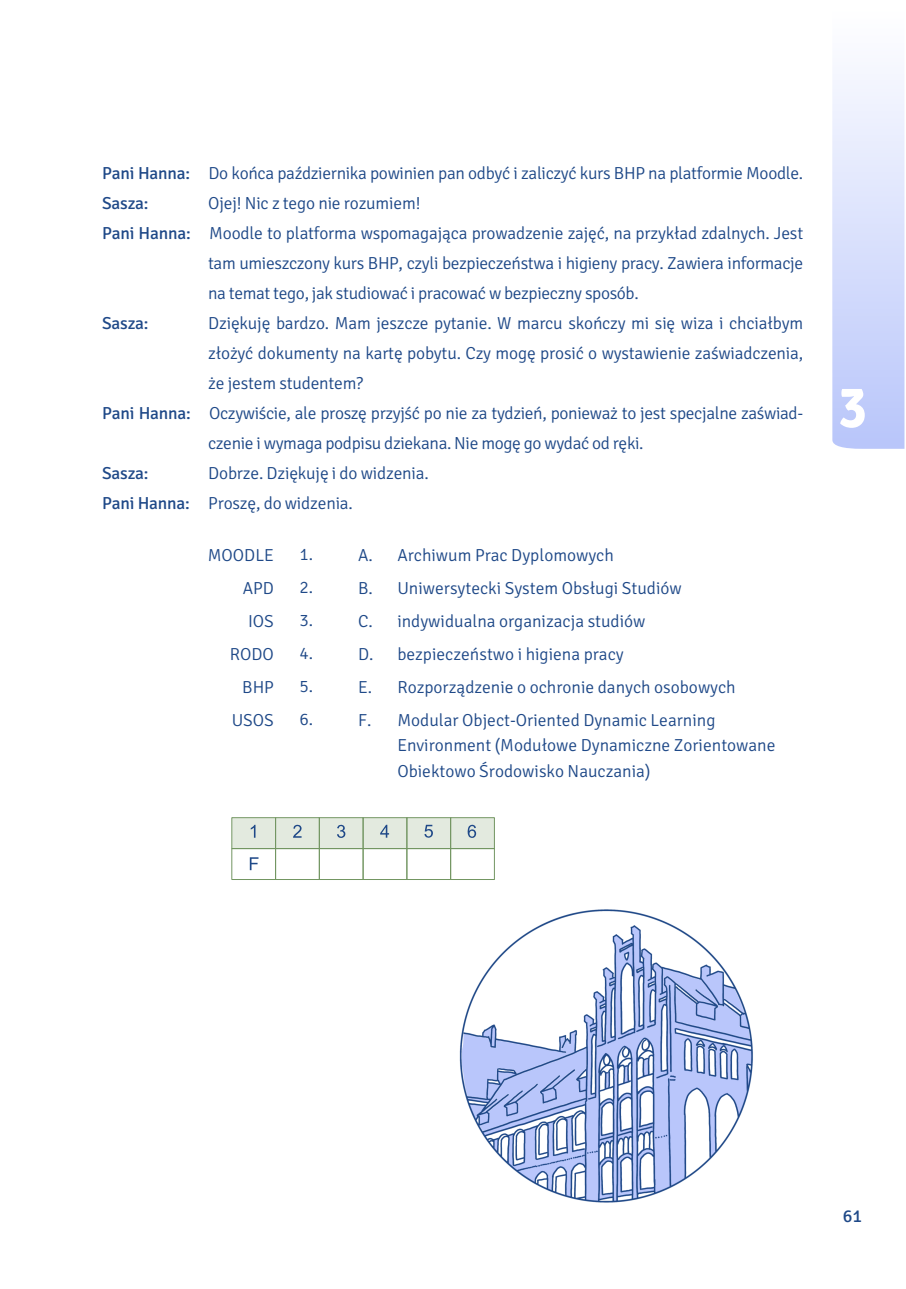
<style>
.page{position:relative;width:906px;height:1289px;background:#fff}
.page>*{position:absolute;margin:0;border:0;box-sizing:border-box;transform-origin:0 0}
.t1{font:700 60px "Signika";color:#fff;scale:.9 1}
.t2{font:18px "Signika";color:#1f4988}
.t3{font:300 17.4px/33px "Signika";letter-spacing:-.01em;color:#1f4988}
.t4{font:17.4px "Signika";letter-spacing:-.01em;color:#1f4988}
.s1{font-weight:400}
</style>
<div class="page">
<img style="left:231px;top:857px;width:522px;height:346px">
<svg style="left:832px;top:74px;width:72px;height:375px;background:#d7defc"></svg>
<div style="left:232px;top:817px;width:43px;height:31px;background:#e3eadf"></div>
<div style="left:231px;top:817px;width:45px;height:31px;border:1px solid #739662"></div>
<div style="left:275px;top:817px;width:44px;height:31px;background:#e3eadf"></div>
<div style="left:275px;top:817px;width:45px;height:31px;border:1px solid #739662"></div>
<div style="left:319px;top:817px;width:44px;height:31px;background:#e3eadf"></div>
<div style="left:319px;top:817px;width:44px;height:31px;border:1px solid #739662"></div>
<div style="left:363px;top:817px;width:44px;height:31px;background:#e3eadf"></div>
<div style="left:363px;top:817px;width:44px;height:31px;border:1px solid #739662"></div>
<div style="left:407px;top:817px;width:43px;height:31px;background:#e3eadf"></div>
<div style="left:406px;top:817px;width:45px;height:31px;border:1px solid #739662"></div>
<div style="left:450px;top:817px;width:44px;height:31px;background:#e3eadf"></div>
<div style="left:450px;top:817px;width:45px;height:31px;border:1px solid #739662"></div>
<div style="left:231px;top:848px;width:45px;height:31px;border:1px solid #739662"></div>
<div style="left:275px;top:848px;width:45px;height:31px;border:1px solid #739662"></div>
<div style="left:319px;top:848px;width:44px;height:31px;border:1px solid #739662"></div>
<div style="left:363px;top:848px;width:44px;height:31px;border:1px solid #739662"></div>
<div style="left:406px;top:848px;width:45px;height:31px;border:1px solid #739662"></div>
<div style="left:450px;top:848px;width:45px;height:31px;border:1px solid #739662"></div>
<svg style="left:251px;top:824px;width:4px;height:13px"></svg>
<svg style="left:293px;top:824px;width:8px;height:13px"></svg>
<svg style="left:337px;top:824px;width:8px;height:14px"></svg>
<svg style="left:380px;top:824px;width:9px;height:13px"></svg>
<svg style="left:424px;top:824px;width:9px;height:13px"></svg>
<svg style="left:467px;top:824px;width:9px;height:14px"></svg>
<svg style="left:250px;top:857px;width:8px;height:13px"></svg>
<p class="t3" style="left:102px;top:158px;width:702px;line-height:30px"><span class="s1">Pani Hanna:</span> Do końca października powinien pan odbyć i zaliczyć kurs BHP na platformie Moodle.<br><span class="s1">Sasza:</span></p>
<p class="t3" style="left:208px;top:187px;width:214px">Ojej! Nic z tego nie rozumiem!</p>
<p class="t3" style="left:102px;top:217px;width:702px"><span class="s1">Pani Hanna:</span> Moodle to platforma wspomagająca prowadzenie zajęć, na przykład zdalnych. Jest</p>
<p class="t3" style="left:208px;top:247px;width:596px">tam umieszczony kurs BHP, czyli bezpieczeństwa i higieny pracy. Zawiera informacje</p>
<p class="t3" style="left:208px;top:277px;width:432px">na temat tego, jak studiować i pracować w bezpieczny sposób.</p>
<p class="t4" style="left:102px;top:312px;width:48px">Sasza:</p>
<p class="t3" style="left:208px;top:307px;width:596px">Dziękuję bardzo. Mam jeszcze pytanie. W marcu skończy mi się wiza i chciałbym</p>
<p class="t3" style="left:208px;top:337px;width:596px">złożyć dokumenty na kartę pobytu. Czy mogę prosić o wystawienie zaświadczenia,</p>
<p class="t3" style="left:208px;top:367px;width:156px">że jestem studentem?</p>
<p class="t3" style="left:102px;top:397px;width:702px"><span class="s1">Pani Hanna:</span> Oczywiście, ale proszę przyjść po nie za tydzień, ponieważ to jest specjalne zaświad-</p>
<p class="t3" style="left:208px;top:427px;width:437px">czenie i wymaga podpisu dziekana. Nie mogę go wydać od ręki.</p>
<p class="t4" style="left:102px;top:462px;width:48px">Sasza:</p>
<p class="t3" style="left:102px;top:458px;width:328px;line-height:30px;text-indent:106px">Dobrze. Dziękuję i do widzenia.<br><span class="s1">Pani Hanna:</span> Proszę, do widzenia.</p>
<p class="t3" style="left:208px;top:538px;width:68px;text-align:right">MOODLE<br>APD<br>IOS<br>RODO<br>BHP<br>USOS</p>
<p class="t3" style="left:299px;top:537px;width:15px;text-align:justify">1.<br>2.<br>3.<br>4.<br>5.<br>6.</p>
<p class="t3" style="left:358px;top:538px;width:17px;text-align:justify">A.<br>B.<br>C.<br>D.<br>E.<br>F.</p>
<p class="t3" style="left:397px;top:538px;width:340px">Archiwum Prac Dyplomowych<br>Uniwersytecki System Obsługi Studiów indywidualna organizacja studiów bezpieczeństwo i higiena pracy Rozporządzenie o ochronie danych osobowych Modular Object-Oriented Dynamic Learning</p>
<p class="t3" style="left:397px;top:732px;width:380px;line-height:25.5px">Environment (Modułowe Dynamiczne Zorientowane<br>Obiektowo Środowisko Nauczania)</p>
<h1 class="t1" style="left:838px;top:370px;width:34px">3</h1>
<p class="t2" style="left:842px;top:1204px;width:21px">61</p>
</div>
